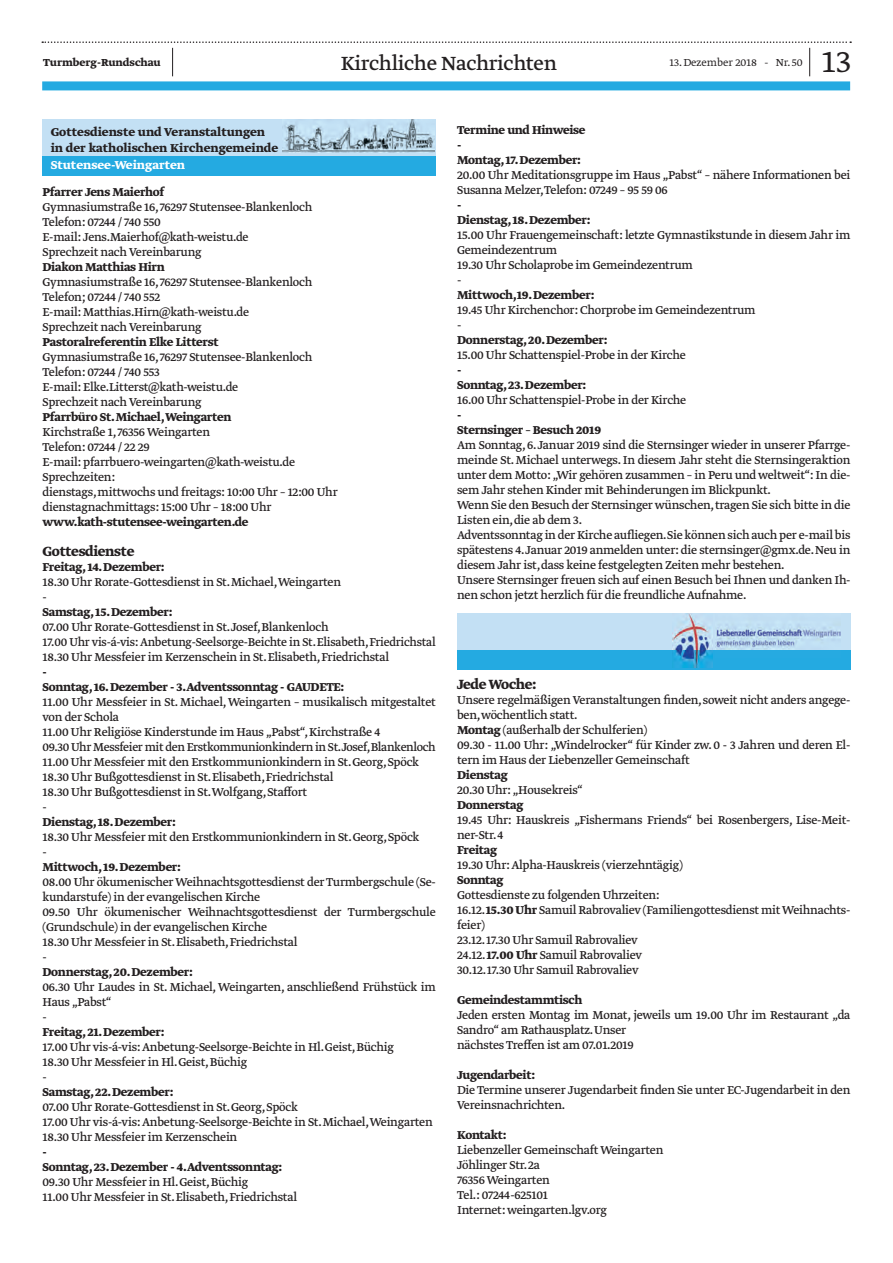
<style>
.page{position:relative;width:893px;height:1263px;background:#fff}
.page>*{position:absolute;margin:0;border:0;box-sizing:border-box;transform-origin:0 0}
.t1{font:300 36px "Greta Text Std";color:#231f20}
.t2{font:22.5px "Greta Text Std";letter-spacing:-.015em;color:#231f20}
.t3{font:700 15.75px "Greta Text Std";letter-spacing:-.02em;color:#231f20}
.t4{font:13.5px/15px "Greta Text Std";letter-spacing:-.02em;color:#231f20}
.t5{font:700 13.5px/15px "Greta Text Std";letter-spacing:-.02em;color:#231f20}
.t6{font:700 13.5px/16.2px "Greta Text Std";color:#231f20}
.t7{font:700 13.5px "Greta Text Std";color:#fff}
.t8{font:300 12px "Greta Text Std";color:#231f20}
.t9{font:700 12px "Greta Text Std";color:#231f20}
.s1{font-weight:700}
</style>
<div class="page">
<div style="left:42px;top:81px;width:808px;height:9px;background:#24aae1"></div>
<svg style="left:42px;top:41px;width:809px;height:35px"></svg>
<div style="left:43px;top:119px;width:393px;height:57px;background:#c3e0f4"></div>
<div style="left:43px;top:156px;width:393px;height:20px;background:#24aae1"></div>
<img style="left:283px;top:119px;width:151px;height:33px">
<div style="left:457px;top:613px;width:393px;height:57px;background:#c3e0f4"></div>
<div style="left:457px;top:650px;width:393px;height:20px;background:#24aae1"></div>
<img style="left:672px;top:613px;width:40px;height:54px">
<img style="left:715px;top:624px;width:126px;height:26px">
<p class="t9" style="left:43px;top:56px;width:119px">Turmberg-Rundschau</p>
<p class="t8" style="left:669px;top:56px;width:135px">13. Dezember 2018 - Nr. 50</p>
<h1 class="t1" style="left:822px;top:41px;width:31px">13</h1>
<h2 class="t2" style="left:341px;top:50px;width:217px">Kirchliche Nachrichten</h2>
<p class="t6" style="left:51px;top:125px;width:229px">Gottesdienste und Veranstaltungen in der katholischen Kirchengemeinde</p>
<p class="t7" style="left:51px;top:157px;width:136px">Stutensee-Weingarten</p>
<p class="t5" style="left:43px;top:185px;width:123px">Pfarrer Jens Maierhof</p>
<p class="t4" style="left:43px;top:200px;width:271px">Gymnasiumstraße 16, 76297 Stutensee-Blankenloch Telefon: 07244 / 740 550<br>E-mail: Jens.Maierhof@kath-weistu.de<br>Sprechzeit nach Vereinbarung</p>
<p class="t5" style="left:43px;top:260px;width:124px">Diakon Matthias Hirn</p>
<p class="t4" style="left:43px;top:275px;width:271px">Gymnasiumstraße 16, 76297 Stutensee-Blankenloch Telefon; 07244 / 740 552<br>E-mail: Matthias.Hirn@kath-weistu.de<br>Sprechzeit nach Vereinbarung</p>
<p class="t5" style="left:43px;top:335px;width:178px">Pastoralreferentin Elke Litterst</p>
<p class="t4" style="left:43px;top:350px;width:271px">Gymnasiumstraße 16, 76297 Stutensee-Blankenloch Telefon: 07244 / 740 553<br>E-mail: Elke.Litterst@kath-weistu.de<br>Sprechzeit nach Vereinbarung</p>
<p class="t5" style="left:43px;top:410px;width:190px">Pfarrbüro St. Michael,Weingarten</p>
<p class="t4" style="left:43px;top:425px;width:297px">Kirchstraße 1, 76356 Weingarten<br>Telefon: 07244 / 22 29<br>E-mail: pfarrbuero-weingarten@kath-weistu.de Sprechzeiten:<br>dienstags, mittwochs und freitags: 10:00 Uhr – 12:00 Uhr dienstagnachmittags: 15:00 Uhr – 18:00 Uhr</p>
<p class="t5" style="left:43px;top:515px;width:208px">www.kath-stutensee-weingarten.de</p>
<p class="t3" style="left:43px;top:542px;width:93px">Gottesdienste</p>
<p class="t5" style="left:43px;top:560px;width:124px">Freitag, 14. Dezember:</p>
<p class="t4" style="left:43px;top:575px;width:300px">18.30 Uhr Rorate-Gottesdienst in St. Michael,Weingarten -</p>
<p class="t5" style="left:43px;top:605px;width:131px">Samstag, 15. Dezember:</p>
<p class="t4" style="left:43px;top:620px;width:395px">07.00 Uhr Rorate-Gottesdienst in St. Josef, Blankenloch<br>17.00 Uhr vis-á-vis: Anbetung-Seelsorge-Beichte in St. Elisabeth, Friedrichstal<br>18.30 Uhr Messfeier im Kerzenschein in St. Elisabeth, Friedrichstal</p>
<p class="t5" style="left:43px;top:665px;width:303px">-<br>Sonntag, 16. Dezember - 3.Adventssonntag - GAUDETE:</p>
<p class="t4" style="left:43px;top:695px;width:395px">11.00 Uhr Messfeier in St. Michael, Weingarten – musikalisch mitgestaltet von der Schola<br>11.00 Uhr Religiöse Kinderstunde im Haus „Pabst“, Kirchstraße 4<br>09.30 Uhr Messfeier mit den Erstkommunionkindern in St.Josef,Blankenloch 11.00 Uhr Messfeier mit den Erstkommunionkindern in St. Georg, Spöck 18.30 Uhr Bußgottesdienst in St. Elisabeth, Friedrichstal<br>18.30 Uhr Bußgottesdienst in St.Wolfgang, Staffort<br>-</p>
<p class="t5" style="left:43px;top:815px;width:135px">Dienstag, 18. Dezember:</p>
<p class="t4" style="left:43px;top:830px;width:378px">18.30 Uhr Messfeier mit den Erstkommunionkindern in St. Georg, Spöck -</p>
<p class="t5" style="left:43px;top:860px;width:140px">Mittwoch, 19. Dezember:</p>
<p class="t4" style="left:43px;top:875px;width:395px">08.00 Uhr ökumenischer Weihnachtsgottesdienst der Turmbergschule (Se&shy;kundarstufe) in der evangelischen Kirche<br>09.50 Uhr ökumenischer Weihnachtsgottesdienst der Turmbergschule (Grundschule) in der evangelischen Kirche<br>18.30 Uhr Messfeier in St. Elisabeth, Friedrichstal<br>-</p>
<p class="t5" style="left:43px;top:965px;width:152px">Donnerstag, 20. Dezember:</p>
<p class="t4" style="left:43px;top:980px;width:395px">06.30 Uhr Laudes in St. Michael, Weingarten, anschließend Frühstück im<br>Haus „Pabst“<br>-</p>
<p class="t5" style="left:43px;top:1025px;width:124px">Freitag, 21. Dezember:</p>
<p class="t4" style="left:43px;top:1040px;width:353px">17.00 Uhr vis-á-vis: Anbetung-Seelsorge-Beichte in Hl. Geist, Büchig<br>18.30 Uhr Messfeier in Hl. Geist, Büchig<br>-</p>
<p class="t5" style="left:43px;top:1085px;width:133px">Samstag, 22. Dezember:</p>
<p class="t4" style="left:43px;top:1100px;width:392px">07.00 Uhr Rorate-Gottesdienst in St. Georg, Spöck<br>17.00 Uhr vis-á-vis: Anbetung-Seelsorge-Beichte in St. Michael,Weingarten<br>18.30 Uhr Messfeier im Kerzenschein</p>
<p class="t5" style="left:43px;top:1145px;width:241px">-<br>Sonntag, 23. Dezember - 4.Adventssonntag:</p>
<p class="t4" style="left:43px;top:1175px;width:256px">09.30 Uhr Messfeier in Hl. Geist, Büchig<br>11.00 Uhr Messfeier in St. Elisabeth, Friedrichstal</p>
<p class="t5" style="left:457px;top:123px;width:130px">Termine und Hinweise -<br>Montag, 17. Dezember:</p>
<p class="t4" style="left:457px;top:168px;width:395px">20.00 Uhr Meditationsgruppe im Haus „Pabst“ – nähere Informationen bei<br>Susanna Melzer,Telefon: 07249 – 95 59 06</p>
<p class="t5" style="left:457px;top:198px;width:135px">-<br>Dienstag, 18. Dezember:</p>
<p class="t4" style="left:457px;top:228px;width:395px">15.00 Uhr Frauengemeinschaft: letzte Gymnastikstunde in diesem Jahr im Gemeindezentrum<br>19.30 Uhr Scholaprobe im Gemeindezentrum<br>-</p>
<p class="t5" style="left:457px;top:288px;width:139px">Mittwoch,19. Dezember:</p>
<p class="t4" style="left:457px;top:303px;width:300px">19.45 Uhr Kirchenchor: Chorprobe im Gemeindezentrum -</p>
<p class="t5" style="left:457px;top:333px;width:152px">Donnerstag, 20. Dezember:</p>
<p class="t4" style="left:457px;top:348px;width:230px">15.00 Uhr Schattenspiel-Probe in der Kirche</p>
<p class="t5" style="left:457px;top:363px;width:131px">-<br>Sonntag, 23. Dezember:</p>
<p class="t4" style="left:457px;top:393px;width:231px">16.00 Uhr Schattenspiel-Probe in der Kirche</p>
<p class="t5" style="left:457px;top:408px;width:145px">-<br>Sternsinger – Besuch 2019</p>
<p class="t4" style="left:457px;top:438px;width:395px">Am Sonntag, 6. Januar 2019 sind die Sternsinger wieder in unserer Pfarrge&shy;meinde St. Michael unterwegs. In diesem Jahr steht die Sternsingeraktion unter dem Motto: „Wir gehören zusammen – in Peru und weltweit“: In die&shy;sem Jahr stehen Kinder mit Behinderungen im Blickpunkt.<br>Wenn Sie den Besuch der Sternsinger wünschen,tragen Sie sich bitte in die Listen ein, die ab dem 3.<br>Adventssonntag in der Kirche aufliegen.Sie können sich auch per e-mail bis spätestens 4. Januar 2019 anmelden unter: die sternsinger@gmx.de. Neu in diesem Jahr ist, dass keine festgelegten Zeiten mehr bestehen.<br>Unsere Sternsinger freuen sich auf einen Besuch bei Ihnen und danken Ih&shy;nen schon jetzt herzlich für die freundliche Aufnahme.</p>
<p class="t3" style="left:457px;top:675px;width:81px">Jede Woche:</p>
<p class="t4" style="left:457px;top:693px;width:395px">Unsere regelmäßigen Veranstaltungen finden, soweit nicht anders angege&shy;ben,wöchentlich statt.<br><span class="s1">Montag</span> (außerhalb der Schulferien)<br>09.30 - 11.00 Uhr: „Windelrocker“ für Kinder zw. 0 - 3 Jahren und deren El&shy;tern im Haus der Liebenzeller Gemeinschaft</p>
<p class="t5" style="left:457px;top:768px;width:52px">Dienstag</p>
<p class="t4" style="left:457px;top:783px;width:127px">20.30 Uhr: „Housekreis“</p>
<p class="t5" style="left:457px;top:798px;width:68px">Donnerstag</p>
<p class="t4" style="left:457px;top:813px;width:395px">19.45 Uhr: Hauskreis „Fishermans Friends“ bei Rosenbergers, Lise-Meit&shy;ner-Str. 4</p>
<p class="t5" style="left:457px;top:843px;width:42px">Freitag</p>
<p class="t4" style="left:457px;top:858px;width:227px">19.30 Uhr: Alpha-Hauskreis (vierzehntägig)</p>
<p class="t5" style="left:457px;top:873px;width:48px">Sonntag</p>
<p class="t4" style="left:457px;top:888px;width:395px">Gottesdienste zu folgenden Uhrzeiten:<br>16.12.<span class="s1">15.30 Uhr</span> Samuil Rabrovaliev (Familiengottesdienst mit Weihnachts&shy;feier)<br>23.12. 17.30 Uhr Samuil Rabrovaliev<br>24.12. <span class="s1">17.00 Uhr</span> Samuil Rabrovaliev<br>30.12. 17.30 Uhr Samuil Rabrovaliev</p>
<p class="t5" style="left:457px;top:993px;width:127px">Gemeindestammtisch</p>
<p class="t4" style="left:457px;top:1008px;width:395px">Jeden ersten Montag im Monat, jeweils um 19.00 Uhr im Restaurant „da<br>Sandro“ am Rathausplatz. Unser<br>nächstes Treffen ist am 07.01.2019</p>
<p class="t5" style="left:457px;top:1068px;width:80px">Jugendarbeit:</p>
<p class="t4" style="left:457px;top:1083px;width:395px">Die Termine unserer Jugendarbeit finden Sie unter EC-Jugendarbeit in den<br>Vereinsnachrichten.</p>
<p class="t5" style="left:457px;top:1128px;width:51px">Kontakt:</p>
<p class="t4" style="left:457px;top:1143px;width:208px">Liebenzeller Gemeinschaft Weingarten<br>Jöhlinger Str. 2a<br>76356 Weingarten<br>Tel.: 07244-625101<br>Internet: weingarten.lgv.org</p>
</div>
